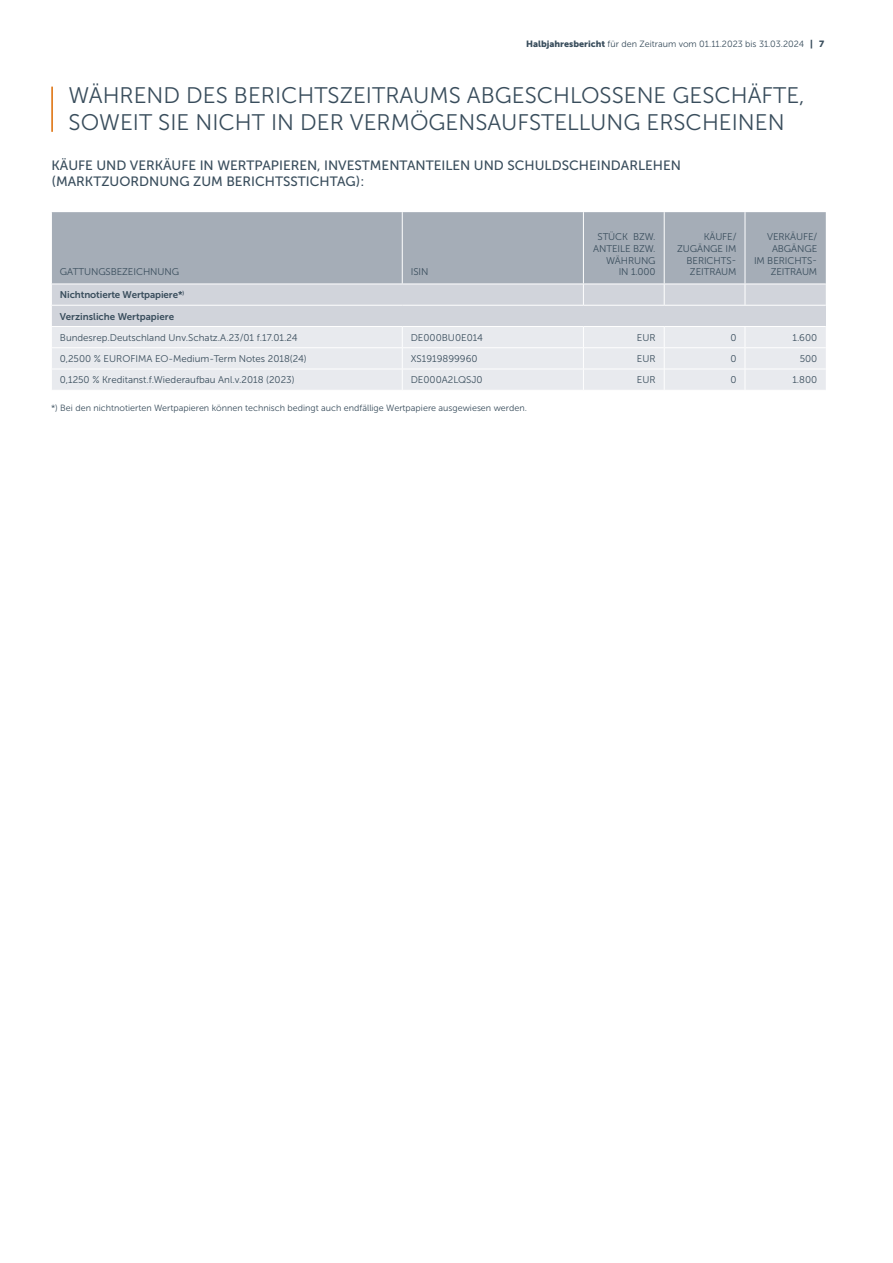
<style>
.page{position:relative;width:893px;height:1263px;background:#fff}
.page>*{position:absolute;margin:0;border:0;box-sizing:border-box;transform-origin:0 0}
.t1{font:22.5px/27px "Museo Sans 300";color:#394d5c}
.t2{font:13.5px/16.5px "Museo Sans 500";color:#394d5c}
.t3{font:9.75px/11.7px "Museo Sans 300";color:#394d5c;text-align:right}
.t4{font:9.75px/21.3px "Museo Sans 700";letter-spacing:-.01em;color:#394d5c}
.t5{font:9px "Museo Sans 300";color:#394d5c}
.s1{font-family:"Museo Sans 900"}
</style>
<div class="page">
<hr style="left:51px;top:87px;width:2px;height:45px;background:#dc6b02">
<div style="left:52px;top:212px;width:774px;height:72px;background:#a5adb7"></div>
<hr style="left:402px;top:212px;width:1px;height:72px;background:#fff">
<hr style="left:583px;top:212px;width:1px;height:72px;background:#fff">
<hr style="left:664px;top:212px;width:1px;height:72px;background:#fff">
<hr style="left:745px;top:212px;width:1px;height:72px;background:#fff">
<svg style="left:52px;top:284px;width:774px;height:106px;background:#e0e2e7"></svg>
<p class="t5" style="left:526px;top:39px;width:300px"><span class="s1">Halbjahresbericht</span> für den Zeitraum vom 01.11.2023 bis 31.03.2024 <span class="s1">| 7</span></p>
<h1 class="t1" style="left:69px;top:82px;width:738px">WÄHREND DES BERICHTSZEITRAUMS ABGESCHLOSSENE GESCHÄFTE,<br>SOWEIT SIE NICHT IN DER VERMÖGENSAUFSTELLUNG ERSCHEINEN</h1>
<h2 class="t2" style="left:52px;top:157px;width:631px">KÄUFE UND VERKÄUFE IN WERTPAPIEREN, INVESTMENTANTEILEN UND SCHULDSCHEINDARLEHEN (MARKTZUORDNUNG ZUM BERICHTSSTICHTAG):</h2>
<p class="t3" style="left:60px;top:266px;width:121px">GATTUNGSBEZEICHNUNG</p>
<p class="t3" style="left:411px;top:266px;width:19px">ISIN</p>
<p class="t3" style="left:593px;top:231px;width:64px">STÜCK BZW.<br>ANTEILE BZW.<br>WÄHRUNG<br>IN 1.000</p>
<p class="t3" style="left:677px;top:231px;width:61px">KÄUFE/<br>ZUGÄNGE IM<br>BERICHTS-<br>ZEITRAUM</p>
<p class="t3" style="left:754px;top:231px;width:65px">VERKÄUFE/<br>ABGÄNGE<br>IM BERICHTS-<br>ZEITRAUM</p>
<p class="t4" style="left:60px;top:284px;width:126px">Nichtnotierte Wertpapiere*<sup>)<br></sup>Verzinsliche Wertpapiere</p>
<p class="t3" style="left:60px;top:332px;width:239px">Bundesrep.Deutschland Unv.Schatz.A.23/01 f.17.01.24</p>
<p class="t3" style="left:411px;top:332px;width:74px">DE000BU0E014</p>
<p class="t3" style="left:637px;top:332px;width:20px">EUR</p>
<p class="t3" style="left:730px;top:332px;width:8px">0</p>
<p class="t3" style="left:793px;top:332px;width:26px">1.600</p>
<p class="t3" style="left:60px;top:353px;width:248px">0,2500 % EUROFIMA EO-Medium-Term Notes 2018(24)</p>
<p class="t3" style="left:411px;top:353px;width:68px">XS1919899960</p>
<p class="t3" style="left:637px;top:353px;width:20px">EUR</p>
<p class="t3" style="left:730px;top:353px;width:8px">0</p>
<p class="t3" style="left:800px;top:353px;width:19px">500</p>
<p class="t3" style="left:60px;top:374px;width:236px">0,1250 % Kreditanst.f.Wiederaufbau Anl.v.2018 (2023)</p>
<p class="t3" style="left:411px;top:374px;width:73px">DE000A2LQSJ0</p>
<p class="t3" style="left:637px;top:374px;width:20px">EUR</p>
<p class="t3" style="left:730px;top:374px;width:8px">0</p>
<p class="t3" style="left:792px;top:374px;width:26px">1.800</p>
<p class="t5" style="left:51px;top:403px;width:477px">*) Bei den nichtnotierten Wertpapieren können technisch bedingt auch endfällige Wertpapiere ausgewiesen werden.</p>
</div>
